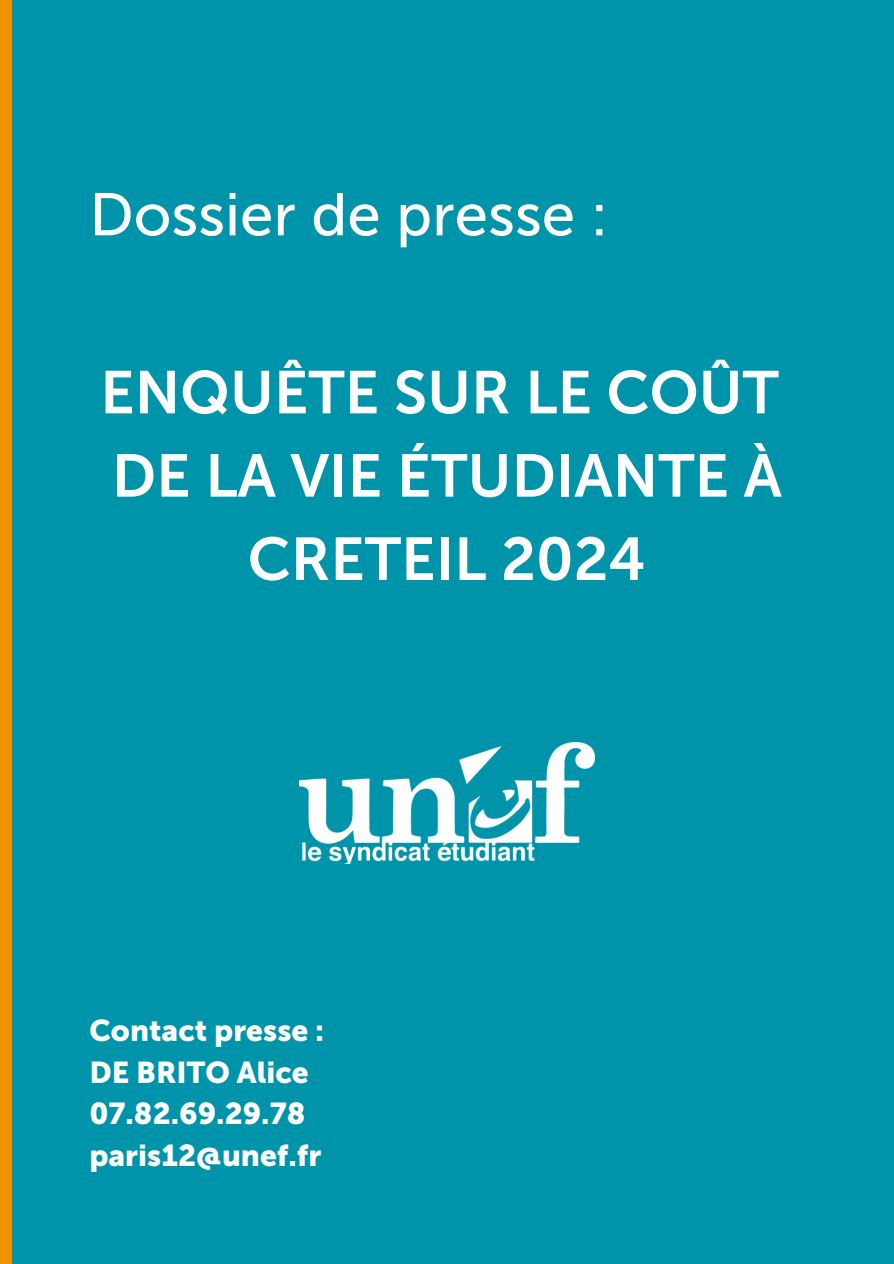
<style>
.page{position:relative;width:894px;height:1264px;background:#fff}
.page>*{position:absolute;margin:0;border:0;box-sizing:border-box;transform-origin:0 0}
.t1{font:60px/83.2px "Museo Sans 700";color:#fff;text-align:center}
.t2{font:60px "Museo Sans 500";color:#fff}
.t3{font:30px "Museo Sans 900";color:#fff}
</style>
<div class="page">
<div style="left:0;top:0;width:893px;height:1263px;background:#0094ab"></div>
<div style="left:0;top:0;width:14px;height:1263px;background:#f19300"></div>
<div style="left:12px;top:0;width:20px;height:1263px;background:#0094ab"></div>
<img style="left:299px;top:743px;width:295px;height:120px">
<p class="t2" style="left:89px;top:179px;width:520px">Dossier de presse :</p>
<h1 class="t1" style="left:100px;top:351px;width:683px">ENQUÊTE SUR LE COÛT<br>DE LA VIE ÉTUDIANTE À<br>CRETEIL 2024</h1>
<p class="t3" style="left:89px;top:1012px;width:236px">Contact presse :</p>
<p class="t3" style="left:89px;top:1054px;width:221px">DE BRITO Alice</p>
<p class="t3" style="left:89px;top:1095px;width:217px">07.82.69.29.78</p>
<p class="t3" style="left:89px;top:1137px;width:233px">paris12@unef.fr</p>
</div>
